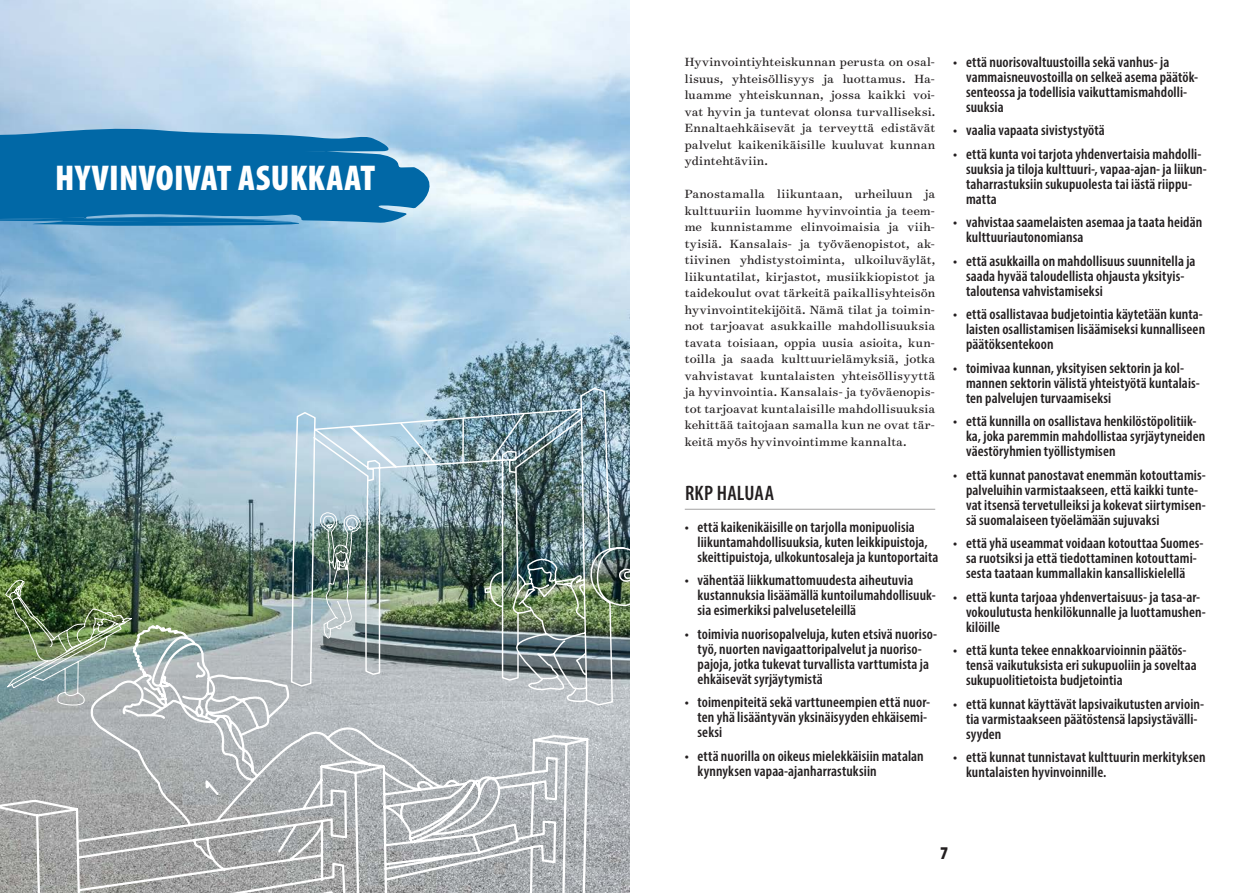
<style>
.page{position:relative;width:1259px;height:893px;background:#fff}
.page>*{position:absolute;margin:0;border:0;box-sizing:border-box;transform-origin:0 0}
.t1{font:900 condensed 36px "Myriad Pro";letter-spacing:.015em;color:#fff}
.VI_VILL{font:600 condensed 21px "Myriad Pro";letter-spacing:.01em;color:#231f20}
.t2{font:900 condensed 18px "Myriad Pro";color:#231f20}
.VI_VILL-2{font:600 condensed 15px/15px "Myriad Pro";letter-spacing:.005em;color:#231f20}
.t3{font:13.5px/16.5px "Surveyor Text";letter-spacing:.015em;color:#231f20;text-align:justify}
</style>
<div class="page">
<img style="left:0;top:0;width:629px;height:893px">
<svg style="left:0;top:127px;width:435px;height:99px;background:#1d79b1"></svg>
<svg style="left:0;top:623px;width:601px;height:270px;background:#b1b5b6"></svg>
<img style="left:290px;top:387px;width:340px;height:319px">
<img style="left:320px;top:512px;width:42px;height:131px">
<svg style="left:313px;top:408px;width:269px;height:62px;background:#96b0bc"></svg>
<img style="left:4px;top:579px;width:130px;height:130px">
<hr style="left:685px;top:509px;width:250px;height:1px;background:#231f20">
<p class="t1" style="left:55px;top:155px;width:321px">HYVINVOIVAT ASUKKAAT</p>
<p class="t3" style="left:685px;top:53px;width:252px">Hyvinvointiyhteiskunnan perusta on osal&shy;lisuus, yhteisöllisyys ja luottamus. Ha&shy;luamme yhteiskunnan, jossa kaikki voi&shy;vat hyvin ja tuntevat olonsa turvalliseksi.<br>Ennaltaehkäisevät ja terveyttä edistävät palvelut kaikenikäisille kuuluvat kunnan ydintehtäviin.</p>
<p class="t3" style="left:685px;top:185px;width:252px">Panostamalla liikuntaan, urheiluun ja kulttuuriin luomme hyvinvointia ja teem&shy;me kunnistamme elinvoimaisia ja viih&shy;tyisiä. Kansalais- ja työväenopistot, ak&shy;tiivinen yhdistystoiminta, ulkoiluväylät, liikuntatilat, kirjastot, musiikkiopistot ja taidekoulut ovat tärkeitä paikallisyhteisön hyvinvointitekijöitä. Nämä tilat ja toimin&shy;not tarjoavat asukkaille mahdollisuuksia tavata toisiaan, oppia uusia asioita, kun&shy;toilla ja saada kulttuurielämyksiä, jotka vahvistavat kuntalaisten yhteisöllisyyttä ja hyvinvointia. Kansalais- ja työväenopis&shy;tot tarjoavat kuntalaisille mahdollisuuksia kehittää taitojaan samalla kun ne ovat tär&shy;keitä myös hyvinvointimme kannalta.</p>
<p class="VI_VILL" style="left:685px;top:480px;width:91px">RKP HALUAA</p>
<p class="VI_VILL-2" style="left:697px;top:519px;width:242px;text-indent:-13px">• että kaikenikäisille on tarjolla monipuolisia liikuntamahdollisuuksia, kuten leikkipuistoja, skeittipuistoja, ulkokuntosaleja ja kuntoportaita</p>
<p class="VI_VILL-2" style="left:697px;top:573px;width:240px;text-indent:-13px">• vähentää liikkumattomuudesta aiheutuvia kustannuksia lisäämällä kuntoilumahdollisuuk&shy;sia esimerkiksi palveluseteleillä</p>
<p class="VI_VILL-2" style="left:697px;top:626px;width:241px;text-indent:-13px">• toimivia nuorisopalveluja, kuten etsivä nuoriso&shy;työ, nuorten navigaattoripalvelut ja nuoriso&shy;pajoja, jotka tukevat turvallista varttumista ja ehkäisevät syrjäytymistä</p>
<p class="VI_VILL-2" style="left:697px;top:695px;width:234px;text-indent:-13px">• toimenpiteitä sekä varttuneempien että nuor&shy;ten yhä lisääntyvän yksinäisyyden ehkäisemi&shy;seksi</p>
<p class="VI_VILL-2" style="left:697px;top:748px;width:228px;text-indent:-13px">• että nuorilla on oikeus mielekkäisiin matalan kynnyksen vapaa-ajanharrastuksiin</p>
<p class="VI_VILL-2" style="left:966px;top:54px;width:234px;text-indent:-13px">• että nuorisovaltuustoilla sekä vanhus- ja vammaisneuvostoilla on selkeä asema päätök&shy;senteossa ja todellisia vaikuttamismahdolli&shy;suuksia</p>
<p class="VI_VILL-2" style="left:953px;top:122px;width:153px">• vaalia vapaata sivistystyötä</p>
<p class="VI_VILL-2" style="left:966px;top:146px;width:242px;text-indent:-13px">• että kunta voi tarjota yhdenvertaisia mahdolli&shy;suuksia ja tiloja kulttuuri-, vapaa-ajan- ja liikun&shy;taharrastuksiin sukupuolesta tai iästä riippu&shy;matta</p>
<p class="VI_VILL-2" style="left:966px;top:214px;width:238px;text-indent:-13px">• vahvistaa saamelaisten asemaa ja taata heidän kulttuuriautonomiansa</p>
<p class="VI_VILL-2" style="left:966px;top:253px;width:231px;text-indent:-13px">• että asukkailla on mahdollisuus suunnitella ja saada hyvää taloudellista ohjausta yksityis&shy;taloutensa vahvistamiseksi</p>
<p class="VI_VILL-2" style="left:966px;top:306px;width:241px;text-indent:-13px">• että osallistavaa budjetointia käytetään kunta&shy;laisten osallistamisen lisäämiseksi kunnalliseen päätöksentekoon</p>
<p class="VI_VILL-2" style="left:966px;top:360px;width:235px;text-indent:-13px">• toimivaa kunnan, yksityisen sektorin ja kol&shy;mannen sektorin välistä yhteistyötä kuntalais&shy;ten palvelujen turvaamiseksi</p>
<p class="VI_VILL-2" style="left:966px;top:413px;width:241px;text-indent:-13px">• että kunnilla on osallistava henkilöstöpolitiik&shy;ka, joka paremmin mahdollistaa syrjäytyneiden väestöryhmien työllistymisen</p>
<p class="VI_VILL-2" style="left:966px;top:467px;width:241px;text-indent:-13px">• että kunnat panostavat enemmän kotouttamis&shy;palveluihin varmistaakseen, että kaikki tunte&shy;vat itsensä tervetulleiksi ja kokevat siirtymisen&shy;sä suomalaiseen työelämään sujuvaksi</p>
<p class="VI_VILL-2" style="left:953px;top:535px;width:252px;text-align:center">• että yhä useammat voidaan kotouttaa Suomes&shy;sa ruotsiksi ja että tiedottaminen kotouttami&shy;sesta taataan kummallakin kansalliskielellä</p>
<p class="VI_VILL-2" style="left:966px;top:589px;width:241px;text-indent:-13px">• että kunta tarjoaa yhdenvertaisuus- ja tasa-ar&shy;vokoulutusta henkilökunnalle ja luottamushen&shy;kilöille</p>
<p class="VI_VILL-2" style="left:966px;top:642px;width:232px;text-indent:-13px">• että kunta tekee ennakkoarvioinnin päätös&shy;tensä vaikutuksista eri sukupuoliin ja soveltaa sukupuolitietoista budjetointia</p>
<p class="VI_VILL-2" style="left:966px;top:696px;width:240px;text-indent:-13px">• että kunnat käyttävät lapsivaikutusten arvioin&shy;tia varmistaakseen päätöstensä lapsiystävälli&shy;syyden</p>
<p class="VI_VILL-2" style="left:966px;top:749px;width:241px;text-indent:-13px">• että kunnat tunnistavat kulttuurin merkityksen kuntalaisten hyvinvoinnille.</p>
<p class="t2" style="left:940px;top:841px;width:9px">7</p>
</div>
